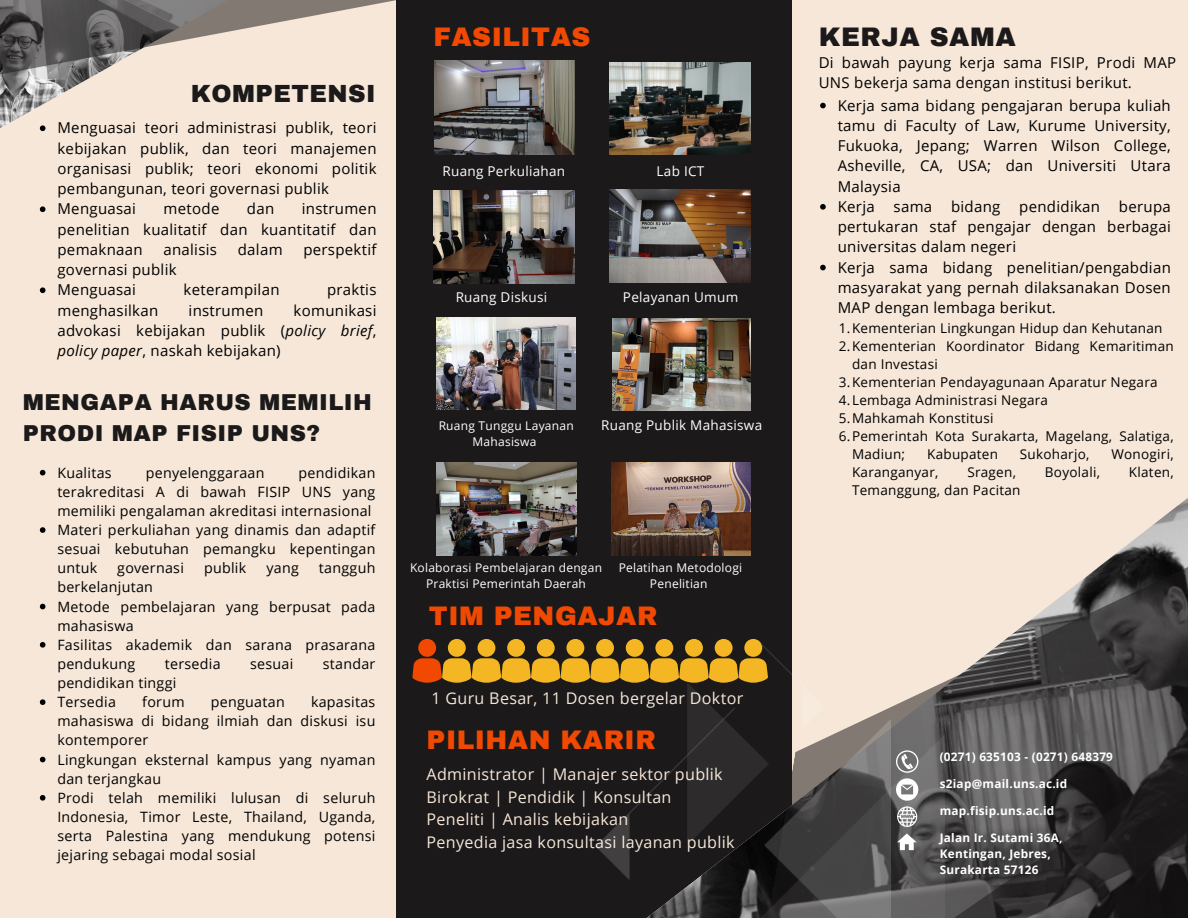
<style>
.page{position:relative;width:1188px;height:918px;background:#f6e7d8}
.page>*{position:absolute;margin:0;border:0;box-sizing:border-box;transform-origin:0 0}
.t1{font:900 26.25px "Archivo";letter-spacing:.02em;color:#f14902}
.t2{font:900 26.25px "Archivo";letter-spacing:.02em;color:#1c191a}
.t3{font:900 24.3px "Archivo";letter-spacing:.02em;color:#1c191a}
.t4{font:900 22.5px/31.5px "Archivo";letter-spacing:.02em;color:#1c191a}
.t5{font:16.05px "Open Sans";letter-spacing:.02em;color:#f6e7d8}
.t6{font:15px/20.2px "Open Sans";letter-spacing:.02em;color:#000;text-align:justify}
.t7{font:14.25px/19.2px "Open Sans";letter-spacing:.02em;color:#000;text-align:justify}
.t8{font:13.5px/18px "Open Sans";letter-spacing:.02em;color:#000}
.t9{font:13.5px "Open Sans";letter-spacing:.02em;color:#fff}
.t10{font:12px/16px "Open Sans";letter-spacing:.02em;color:#fff;text-align:center}
.t11{font:700 11.85px/15.8px "Open Sans";letter-spacing:.02em;color:#fff}
.s1{font-style:italic}
</style>
<div class="page">
<div style="left:396px;top:0;width:396px;height:918px;background:#1c191a"></div>
<img style="left:0;top:81px;width:84px;height:213px">
<svg style="left:0;top:0;width:575px;height:81px"></svg>
<svg style="left:750px;top:525px;width:438px;height:393px"></svg>
<img style="left:596px;top:641px;width:349px;height:277px">
<svg style="left:897px;top:833px;width:19px;height:17px"></svg>
<svg style="left:896px;top:750px;width:22px;height:77px;background:#a4a3a3"></svg>
<img style="left:434px;top:61px;width:141px;height:93px">
<img style="left:434px;top:190px;width:140px;height:94px">
<img style="left:610px;top:189px;width:140px;height:94px">
<img style="left:610px;top:62px;width:140px;height:92px">
<img style="left:612px;top:462px;width:138px;height:94px">
<svg style="left:412px;top:639px;width:356px;height:44px"></svg>
<img style="left:437px;top:463px;width:139px;height:92px">
<img style="left:437px;top:317px;width:138px;height:93px">
<img style="left:612px;top:318px;width:138px;height:92px">
<svg style="left:40px;top:125px;width:5px;height:6px"></svg>
<svg style="left:40px;top:206px;width:5px;height:6px"></svg>
<svg style="left:40px;top:287px;width:5px;height:6px"></svg>
<svg style="left:40px;top:470px;width:5px;height:5px"></svg>
<svg style="left:40px;top:527px;width:5px;height:6px"></svg>
<svg style="left:40px;top:604px;width:5px;height:5px"></svg>
<svg style="left:40px;top:642px;width:5px;height:6px"></svg>
<svg style="left:40px;top:699px;width:5px;height:6px"></svg>
<svg style="left:40px;top:757px;width:5px;height:5px"></svg>
<svg style="left:40px;top:795px;width:5px;height:6px"></svg>
<svg style="left:820px;top:103px;width:6px;height:5px"></svg>
<svg style="left:820px;top:204px;width:6px;height:6px"></svg>
<svg style="left:820px;top:265px;width:6px;height:5px"></svg>
<p class="t3" style="left:191px;top:80px;width:186px">KOMPETENSI</p>
<p class="t6" style="left:57px;top:117px;width:321px">Menguasai teori administrasi publik, teori kebijakan publik, dan teori manajemen organisasi publik; teori ekonomi politik pembangunan, teori governasi publik</p>
<p class="t6" style="left:57px;top:198px;width:80px">Menguasai</p>
<p class="t6" style="left:164px;top:198px;width:57px">metode</p>
<p class="t6" style="left:247px;top:198px;width:29px">dan</p>
<p class="t6" style="left:57px;top:198px;width:321px;text-indent:244px">instrumen penelitian kualitatif dan kuantitatif dan pemaknaan</p>
<p class="t6" style="left:163px;top:239px;width:55px">analisis</p>
<p class="t6" style="left:238px;top:239px;width:46px">dalam</p>
<p class="t6" style="left:303px;top:239px;width:75px">perspektif</p>
<p class="t6" style="left:57px;top:259px;width:121px">governasi publik</p>
<p class="t6" style="left:57px;top:279px;width:80px">Menguasai</p>
<p class="t6" style="left:184px;top:279px;width:98px">keterampilan</p>
<p class="t6" style="left:327px;top:279px;width:51px">praktis</p>
<p class="t6" style="left:57px;top:300px;width:102px">menghasilkan</p>
<p class="t6" style="left:189px;top:300px;width:76px">instrumen</p>
<p class="t6" style="left:57px;top:300px;width:321px;text-indent:236px">komunikasi advokasi kebijakan publik (<span class="s1">policy brief</span>, <span class="s1">policy paper</span>, naskah kebijakan)</p>
<p class="t4" style="left:23px;top:386px;width:350px">MENGAPA HARUS MEMILIH<br>PRODI MAP FISIP UNS?</p>
<p class="t7" style="left:57px;top:463px;width:320px;text-indent:241px">pendidikan terakreditasi A di bawah FISIP UNS yang memiliki pengalaman akreditasi internasional</p>
<p class="t7" style="left:57px;top:520px;width:320px">Materi perkuliahan yang dinamis dan adaptif sesuai kebutuhan pemangku kepentingan untuk</p>
<p class="t7" style="left:57px;top:463px;width:56px">Kualitas</p>
<p class="t7" style="left:146px;top:463px;width:120px">penyelenggaraan</p>
<p class="t7" style="left:117px;top:558px;width:68px">governasi</p>
<p class="t7" style="left:204px;top:558px;width:44px">publik</p>
<p class="t7" style="left:266px;top:558px;width:34px">yang</p>
<p class="t7" style="left:319px;top:558px;width:58px">tangguh</p>
<p class="t7" style="left:57px;top:577px;width:97px">berkelanjutan</p>
<p class="t7" style="left:57px;top:596px;width:320px">Metode pembelajaran yang berpusat pada mahasiswa</p>
<p class="t7" style="left:57px;top:635px;width:320px">Fasilitas akademik dan sarana prasarana pendukung</p>
<p class="t7" style="left:165px;top:654px;width:57px">tersedia</p>
<p class="t7" style="left:250px;top:654px;width:45px">sesuai</p>
<p class="t7" style="left:323px;top:654px;width:54px">standar</p>
<p class="t7" style="left:57px;top:673px;width:121px">pendidikan tinggi</p>
<p class="t7" style="left:57px;top:692px;width:60px">Tersedia</p>
<p class="t7" style="left:142px;top:692px;width:44px">forum</p>
<p class="t7" style="left:211px;top:692px;width:75px">penguatan</p>
<p class="t7" style="left:57px;top:692px;width:320px;text-indent:254px">kapasitas mahasiswa di bidang ilmiah dan diskusi isu kontemporer</p>
<p class="t7" style="left:57px;top:749px;width:320px">Lingkungan eksternal kampus yang nyaman dan terjangkau</p>
<p class="t7" style="left:57px;top:788px;width:320px">Prodi telah memiliki lulusan di seluruh Indonesia, Timor Leste, Thailand, Uganda, serta Palestina yang mendukung potensi jejaring sebagai modal sosial</p>
<p class="t1" style="left:433px;top:23px;width:159px">FASILITAS</p>
<p class="t9" style="left:443px;top:161px;width:124px">Ruang Perkuliahan</p>
<p class="t9" style="left:657px;top:161px;width:49px">Lab ICT</p>
<p class="t9" style="left:456px;top:287px;width:93px">Ruang Diskusi</p>
<p class="t9" style="left:623px;top:287px;width:117px">Pelayanan Umum</p>
<p class="t10" style="left:439px;top:417px;width:137px">Ruang Tunggu Layanan<br>Mahasiswa</p>
<p class="t9" style="left:601px;top:416px;width:162px">Ruang Publik Mahasiswa</p>
<p class="t10" style="left:410px;top:559px;width:194px">Kolaborasi Pembelajaran dengan</p>
<p class="t10" style="left:426px;top:575px;width:161px">Praktisi Pemerintah Daerah</p>
<p class="t10" style="left:619px;top:559px;width:125px">Pelatihan Metodologi<br>Penelitian</p>
<p class="t1" style="left:429px;top:602px;width:230px">TIM PENGAJAR</p>
<p class="t5" style="left:431px;top:686px;width:313px">1 Guru Besar, 11 Dosen bergelar Doktor</p>
<p class="t1" style="left:427px;top:726px;width:231px">PILIHAN KARIR</p>
<p class="t5" style="left:427px;top:763px;width:298px">Administrator | Manajer sektor publik</p>
<p class="t5" style="left:427px;top:785px;width:246px">Birokrat | Pendidik | Konsultan</p>
<p class="t5" style="left:427px;top:808px;width:203px">Peneliti | Analis kebijakan</p>
<p class="t5" style="left:427px;top:830px;width:310px">Penyedia jasa konsultasi layanan publik</p>
<p class="t2" style="left:819px;top:23px;width:199px">KERJA SAMA</p>
<p class="t6" style="left:819px;top:52px;width:359px">Di bawah payung kerja sama FISIP, Prodi MAP<br>UNS bekerja sama dengan institusi berikut.</p>
<p class="t6" style="left:838px;top:95px;width:335px">Kerja sama bidang pengajaran berupa kuliah tamu di Faculty of Law, Kurume University, Fukuoka, Jepang; Warren Wilson College, Asheville, CA, USA; dan Universiti Utara Malaysia</p>
<p class="t6" style="left:838px;top:196px;width:39px">Kerja</p>
<p class="t6" style="left:894px;top:196px;width:40px">sama</p>
<p class="t6" style="left:951px;top:196px;width:51px">bidang</p>
<p class="t6" style="left:1019px;top:196px;width:82px">pendidikan</p>
<p class="t6" style="left:838px;top:196px;width:335px;text-indent:281px">berupa pertukaran staf pengajar dengan berbagai universitas dalam negeri</p>
<p class="t6" style="left:838px;top:257px;width:335px">Kerja sama bidang penelitian/pengabdian masyarakat yang pernah dilaksanakan Dosen MAP dengan lembaga berikut.</p>
<p class="t8" style="left:839px;top:319px;width:325px">1.Kementerian Lingkungan Hidup dan Kehutanan</p>
<p class="t8" style="left:852px;top:337px;width:323px;text-indent:-13px">2.Kementerian Koordinator Bidang Kemaritiman dan Investasi</p>
<p class="t8" style="left:839px;top:373px;width:320px">3.Kementerian Pendayagunaan Aparatur Negara</p>
<p class="t8" style="left:839px;top:391px;width:211px">4.Lembaga Administrasi Negara</p>
<p class="t8" style="left:839px;top:409px;width:156px">5.Mahkamah Konstitusi</p>
<p class="t8" style="left:852px;top:427px;width:323px;text-indent:-13px">6.Pemerintah Kota Surakarta, Magelang, Salatiga,<br>Madiun;</p>
<p class="t8" style="left:927px;top:445px;width:72px">Kabupaten</p>
<p class="t8" style="left:1020px;top:445px;width:71px">Sukoharjo,</p>
<p class="t8" style="left:1111px;top:445px;width:64px">Wonogiri,</p>
<p class="t8" style="left:852px;top:463px;width:88px">Karanganyar,</p>
<p class="t8" style="left:967px;top:463px;width:50px">Sragen,</p>
<p class="t8" style="left:1045px;top:463px;width:57px">Boyolali,</p>
<p class="t8" style="left:1129px;top:463px;width:46px">Klaten,</p>
<p class="t8" style="left:852px;top:481px;width:170px">Temanggung, dan Pacitan</p>
<p class="t11" style="left:940px;top:749px;width:175px">(0271) 635103 - (0271) 648379</p>
<p class="t11" style="left:940px;top:776px;width:129px">s2iap@mail.uns.ac.id</p>
<p class="t11" style="left:940px;top:803px;width:116px">map.fisip.uns.ac.id</p>
<p class="t11" style="left:940px;top:830px;width:124px">Jalan Ir. Sutami 36A,<br>Kentingan, Jebres,<br>Surakarta 57126</p>
</div>
